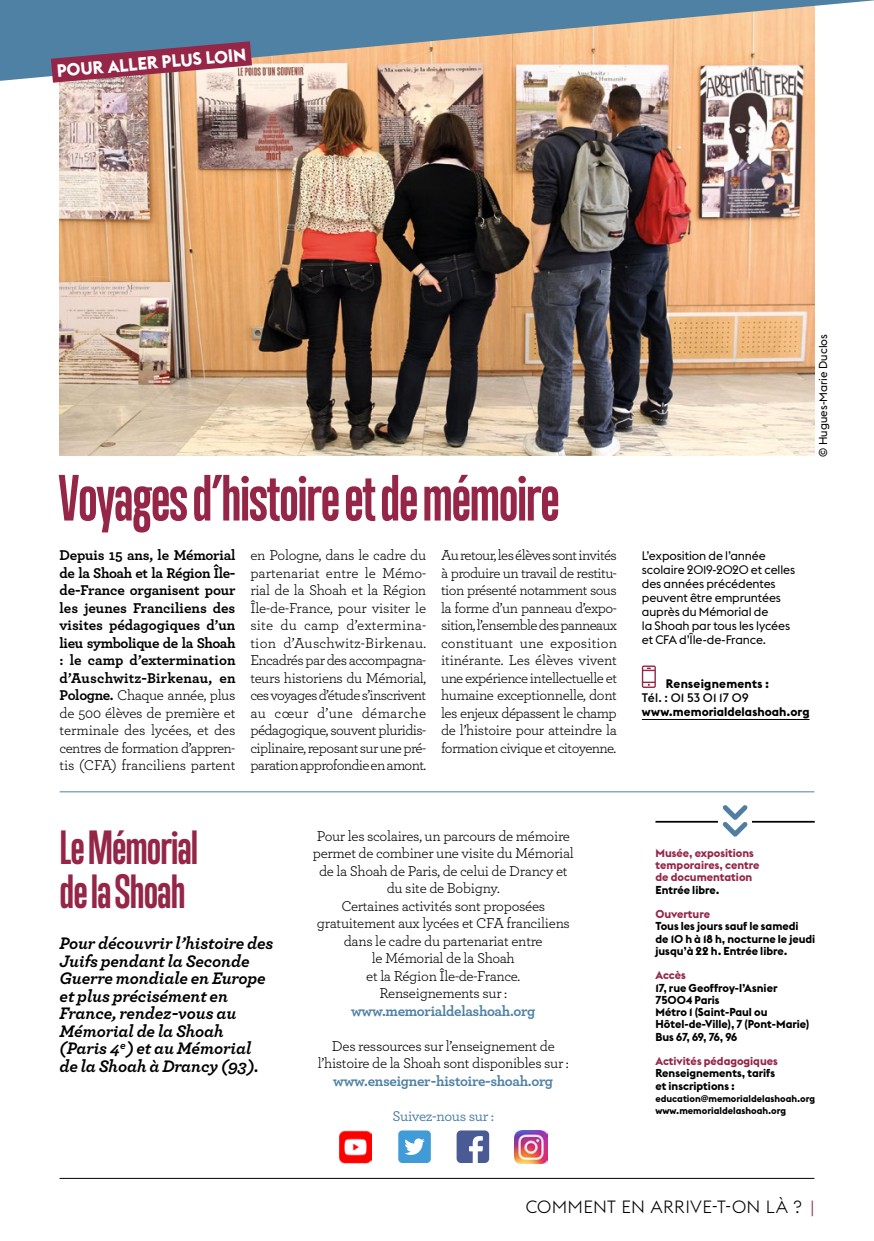
<style>
.page{position:relative;width:874px;height:1241px;background:#fff}
.page>*{position:absolute;margin:0;border:0;box-sizing:border-box;transform-origin:0 0}
.t1{font:700 59.5px "Trump Gothic Pro";letter-spacing:-.025em;color:#952647}
.t2{font:700 43.75px/43.8px "Trump Gothic Pro";letter-spacing:-.02em;color:#952647}
.t3{font:italic 700 17.5px/17.5px "Archer";letter-spacing:-.01em;color:#000}
.t4{font:300 17.5px "Euclid Flex";letter-spacing:.015em;color:#000}
.t5{font:700 17.5px "Euclid Flex";color:#fff}
.t6{font:14.88px/17.5px "Archer";letter-spacing:-.02em;color:#000;text-align:center}
.t7{font:700 14.88px/17.5px "Archer";letter-spacing:.005em;color:#000;text-align:justify}
.t8{font:700 14.88px "Archer";letter-spacing:-.02em;color:#4f81a4}
.t9{font:500 14.88px "Archer";letter-spacing:-.03em;color:#4f81a4}
.t10{font:12.25px/14px "Euclid Flex";letter-spacing:-.01em;color:#000}
.t11{font:700 12.25px "Euclid Flex";letter-spacing:.005em;color:#000}
.t12{font:500 12.25px "Euclid Flex";letter-spacing:.015em;color:#000}
.t13{font:700 11.38px/12.2px "Euclid Flex";color:#000}
.t14{font:700 11.38px/12.2px "Euclid Flex";color:#952647}
.t15{font:11.38px "Euclid Flex";color:#000}
.t16{font:700 9.62px/12.2px "Euclid Flex";color:#000}
.s1{font-weight:400}
.s2{color:#952647}
</style>
<div class="page">
<img style="left:60px;top:81px;width:754px;height:374px">
<svg style="left:0;top:0;width:873px;height:81px;background:#a4a9a9"></svg>
<hr style="left:60px;top:1177px;width:754px;height:1px;background:#000">
<svg style="left:51px;top:41px;width:201px;height:42px;background:#955b72"></svg>
<hr style="left:60px;top:791px;width:754px;height:1px;background:#4f81a4">
<hr style="left:655px;top:820px;width:159px;height:2px;background:#000">
<div style="left:717px;top:802px;width:34px;height:36px;background:#fff"></div>
<svg style="left:722px;top:805px;width:25px;height:31px"></svg>
<hr style="left:641px;top:719px;width:168px;height:1px;background:#000">
<svg style="left:641px;top:665px;width:14px;height:22px"></svg>
<div style="left:398px;top:1130px;width:32px;height:32px;background:#409bd6;border-radius:4px"></div>
<svg style="left:404px;top:1138px;width:20px;height:16px"></svg>
<img style="left:339px;top:1130px;width:32px;height:32px">
<img style="left:514px;top:1130px;width:33px;height:32px">
<svg style="left:456px;top:1130px;width:33px;height:32px"></svg>
<p class="t5" style="left:56px;top:61px;width:191px;rotate:-5deg">POUR ALLER PLUS LOIN</p>
<h1 class="t1" style="left:58px;top:461px;width:502px">Voyages d’histoire et de mémoire</h1>
<p class="t7" style="left:60px;top:545px;width:177px">Depuis 15 ans, le Mémorial de la Shoah et la Région Île&shy;de-France organisent pour les jeunes Franciliens des visites pédagogiques d’un lieu symbolique de la Shoah : le camp d’extermination d’Auschwitz-Birkenau, en Pologne. <span class="s1">Chaque année, plus de 500 élèves de première et terminale des lycées, et des centres de formation d’appren&shy;tis (CFA) franciliens partent</span></p>
<p class="t6" style="left:250px;top:546px;width:177px;text-align:justify">en Pologne, dans le cadre du partenariat entre le Mémo&shy;rial de la Shoah et la Région Île-de-France, pour visiter le site du camp d’extermina&shy;tion d’Auschwitz-Birkenau.<br>Encadrés par des accompagna&shy;teurs historiens du Mémorial, ces voyages d’étude s’inscrivent au cœur d’une démarche pédagogique, souvent pluridis&shy;ciplinaire, reposant sur une pré&shy;paration approfondie en amont.</p>
<p class="t6" style="left:441px;top:545px;width:177px;text-align:justify">Au retour, les élèves sont invités à produire un travail de restitu&shy;tion présenté notamment sous la forme d’un panneau d’expo&shy;sition, l’ensemble des panneaux constituant une exposition itinérante. Les élèves vivent une expérience intellectuelle et humaine exceptionnelle, dont les enjeux dépassent le champ de l’histoire pour atteindre la formation civique et citoyenne.</p>
<h2 class="t2" style="left:60px;top:825px;width:140px">Le Mémorial de la Shoah</h2>
<p class="t3" style="left:60px;top:933px;width:215px">Pour découvrir l’histoire des<br>Juifs pendant la Seconde<br>Guerre mondiale en Europe et plus précisément en<br>France, rendez-vous au<br>Mémorial de la Shoah (Paris 4<sup>e</sup>) et au Mémorial de la Shoah à Drancy (93).</p>
<p class="t6" style="left:313px;top:826px;width:262px">Pour les scolaires, un parcours de mémoire permet de combiner une visite du Mémorial de la Shoah de Paris, de celui de Drancy et du site de Bobigny.<br>Certaines activités sont proposées gratuitement aux lycées et CFA franciliens dans le cadre du partenariat entre<br>le Mémorial de la Shoah<br>et la Région Île-de-France.<br>Renseignements sur :</p>
<p class="t8" style="left:351px;top:998px;width:186px">www.memorialdelashoah.org</p>
<p class="t6" style="left:317px;top:1036px;width:252px">Des ressources sur l’enseignement de l’histoire de la Shoah sont disponibles sur :</p>
<p class="t8" style="left:333px;top:1068px;width:221px">www.enseigner-histoire-shoah.org</p>
<p class="t9" style="left:392px;top:1104px;width:103px">Suivez-nous sur :</p>
<p class="t15" style="left:816px;top:456px;width:124px;rotate:-90deg">© Hugues-Marie Duclos</p>
<p class="t10" style="left:641px;top:548px;width:155px">L’exposition de l’année scolaire 2019-2020 et celles des années précédentes peuvent être empruntées auprès du Mémorial de<br>la Shoah par tous les lycées et CFA d’Île-de-France.</p>
<p class="t11" style="left:665px;top:676px;width:105px">Renseignements :</p>
<p class="t12" style="left:641px;top:690px;width:108px">Tél. : 01 53 01 17 09</p>
<p class="t11" style="left:641px;top:704px;width:169px">www.memorialdelashoah.org</p>
<p class="t14" style="left:655px;top:846px;width:106px">Musée, expositions temporaires, centre de documentation</p>
<p class="t13" style="left:655px;top:883px;width:66px">Entrée libre.</p>
<p class="t14" style="left:655px;top:907px;width:56px">Ouverture</p>
<p class="t13" style="left:655px;top:920px;width:161px">Tous les jours sauf le samedi<br>de 10 h à 18 h, nocturne le jeudi jusqu’à 22 h. Entrée libre.</p>
<p class="t14" style="left:655px;top:969px;width:32px">Accès</p>
<p class="t13" style="left:655px;top:981px;width:155px">17, rue Geoffroy-l’Asnier<br>75004 Paris<br>Métro 1 (Saint-Paul ou<br>Hôtel-de-Ville), 7 (Pont-Marie)<br>Bus 67, 69, 76, 96</p>
<p class="t14" style="left:655px;top:1054px;width:124px">Activités pédagogiques</p>
<p class="t13" style="left:655px;top:1067px;width:121px">Renseignements, tarifs et inscriptions :</p>
<p class="t16" style="left:655px;top:1092px;width:161px">education@memorialdelashoah.org www.memorialdelashoah.org</p>
<p class="t4" style="left:525px;top:1196px;width:290px">COMMENT EN ARRIVE-T-ON LÀ ? <span class="s2">|</span></p>
</div>
